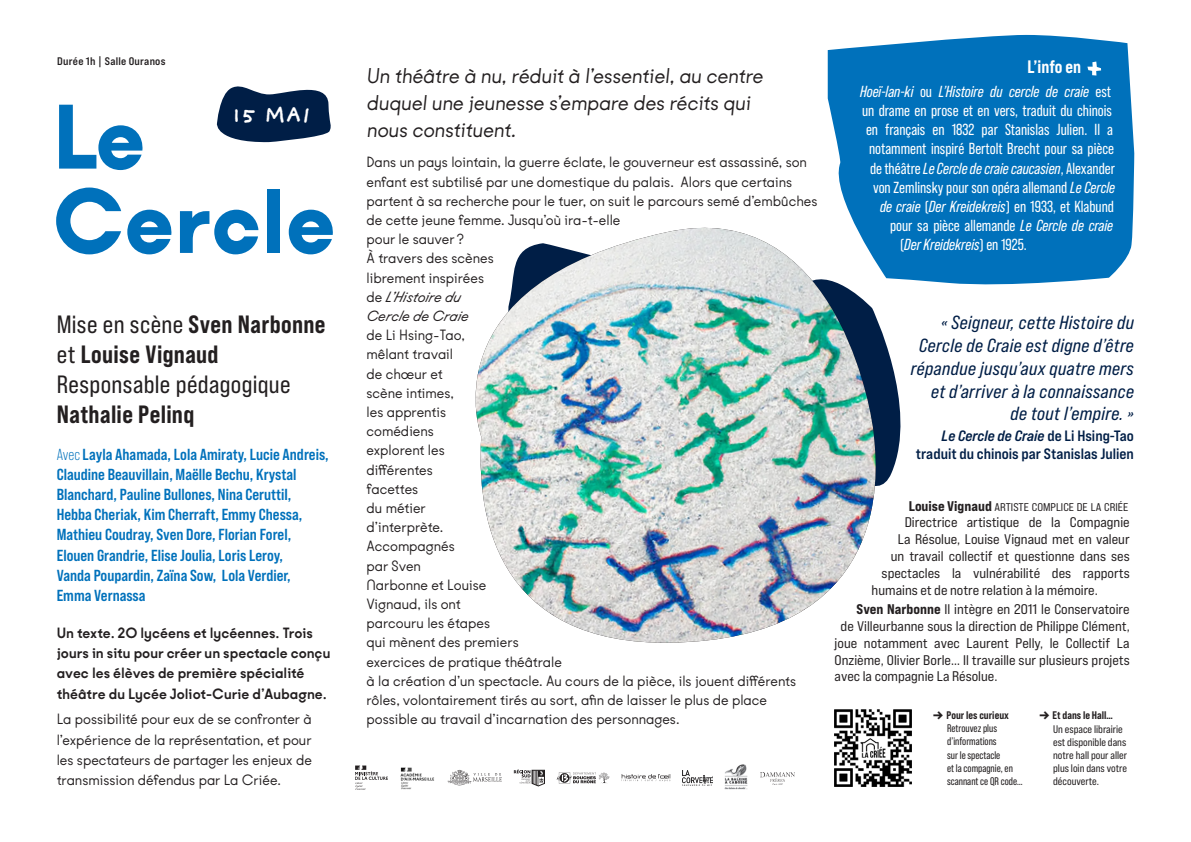
<style>
.page{position:relative;width:1191px;height:842px;background:#fff}
.page>*{position:absolute;margin:0;border:0;box-sizing:border-box;transform-origin:0 0}
.TITRE_KOBE{font:900 98.3px/84.3px "Kobe 1.1";letter-spacing:-.005em;color:#0071bb}
.TEXTE_NORMAL_KOBE{font:25px/30px "Bebas Neue Pro Sm E Eb";letter-spacing:.015em;color:#231f20}
.TEXTE_NORMAL_KOBE-2{font:25px/30px "Bebas Neue Pro Sm E Rg";letter-spacing:.015em;color:#231f20}
.t1{font:23px/27px "Kobe 1.1";color:#231f20}
.DATES_PROVIDENCE{font:700 22.6px "Providence Sans Pro";color:#fff}
.t2{font:19px/22.8px "Bebas Neue Pro Sm E It";letter-spacing:.02em;color:#001e46;text-align:right}
.t3{font:18px "Bebas Neue Pro Sm E Eb";color:#fff}
.t4{font:16px/19.2px "Kobe 1.1";color:#231f20;text-align:justify}
.t5{font:16px/20.2px "Bebas Neue Pro Sm E Bd";color:#0071bb}
.t6{font:16px "Bebas Neue Pro";color:#fff}
.t7{font:italic 16px "Bebas Neue Pro";color:#fff}
.t8{font:700 16px/20.2px "Kobe 1.1";color:#231f20}
.t9{font:15px/18px "Bebas Neue Pro Exp Bd";color:#001e46;text-align:right}
.t10{font:14px "Bebas Neue Pro Exp Rg";color:#231f20}
.t11{font:11.2px "Bebas Neue Pro Exp Rg";color:#231f20}
.t12{font:11px/13.2px "Bebas Neue Pro Sm E Rg";color:#231f20}
.t13{font:11px/13.2px "Bebas Neue Pro";color:#231f20}
.t14{font:11px "Bebas Neue Pro Sm E Eb";color:#231f20}
.TEXTE_NORMAL_KOBE-3{font:11px "Bebas Neue Pro Exp Bd";letter-spacing:.025em;color:#231f20}
.s1{font-style:normal}
.s2{font-style:italic}
.s3{font-family:"Bebas Neue Pro Sm E Rg"}
.s4{font-family:"Bebas Neue Pro Sm E Eb"}
.s5{font-family:"Bebas Neue Pro"}
.s6{font-family:"Kobe 1.1";font-weight:900;font-size:15px}
.s7{font-family:"Bebas Neue Pro Exp Bd It"}
.s8{font-family:"Bebas Neue Pro Exp Eb";font-size:14px}
.s9{font-family:"Bebas Neue Pro Exp Eb"}
</style>
<div class="page">
<img style="left:834px;top:709px;width:77px;height:77px">
<svg style="left:216px;top:86px;width:115px;height:57px"></svg>
<div style="left:827px;top:35px;width:307px;height:250px;background:#0071bb"></div>
<svg style="left:1087px;top:62px;width:14px;height:14px"></svg>
<svg style="left:701px;top:196px;width:200px;height:264px"></svg>
<img style="left:475px;top:228px;width:421px;height:415px">
<svg style="left:557px;top:772px;width:53px;height:11px"></svg>
<svg style="left:514px;top:769px;width:31px;height:17px"></svg>
<svg style="left:355px;top:765px;width:33px;height:25px"></svg>
<svg style="left:447px;top:770px;width:55px;height:16px"></svg>
<img style="left:724px;top:765px;width:24px;height:25px">
<img style="left:682px;top:770px;width:30px;height:15px">
<svg style="left:621px;top:774px;width:49px;height:7px"></svg>
<img style="left:400px;top:767px;width:34px;height:23px">
<img style="left:760px;top:772px;width:34px;height:12px">
<p class="TEXTE_NORMAL_KOBE-3" style="left:57px;top:54px;width:110px">Durée 1h | Salle Ouranos</p>
<p class="TITRE_KOBE" style="left:52px;top:103px;width:285px">Le<br>Cercle</p>
<p class="t3" style="left:1027px;top:55px;width:55px">L’info en</p>
<p class="t7" style="left:860px;top:82px;width:252px">Hoeï-lan-ki <span class="s1">ou</span> L’Histoire du cercle de craie <span class="s1">est</span></p>
<p class="t6" style="left:862px;top:102px;width:251px">un drame en prose et en vers, traduit du chinois</p>
<p class="t6" style="left:866px;top:121px;width:248px">en français en 1832 par Stanislas Julien. Il a</p>
<p class="t6" style="left:869px;top:140px;width:246px">notamment inspiré Bertolt Brecht pour sa pièce</p>
<p class="t7" style="left:870px;top:159px;width:247px"><span class="s1">de théâtre</span> Le Cercle de craie caucasien<span class="s1">, Alexander</span></p>
<p class="t6" style="left:873px;top:178px;width:243px">von Zemlinsky pour son opéra allemand <span class="s2">Le Cercle</span></p>
<p class="t7" style="left:880px;top:198px;width:236px">de craie <span class="s1">(</span>Der Kreidekreis<span class="s1">) en 1933, et Klabund</span></p>
<p class="t6" style="left:890px;top:217px;width:225px">pour sa pièce allemande <span class="s2">Le Cercle de craie</span></p>
<p class="t7" style="left:900px;top:236px;width:128px"><span class="s1">(</span>Der Kreidekreis<span class="s1">) en 1925.</span></p>
<p class="t1" style="left:366px;top:63px;width:401px">Un théâtre à nu, réduit à l’essentiel, au centre duquel une jeunesse s’empare des récits qui nous constituent.</p>
<p class="DATES_PROVIDENCE" style="left:232px;top:101px;width:81px">15 MAI</p>
<p class="t4" style="left:366px;top:153px;width:452px;text-align:left">Dans un pays lointain, la guerre éclate, le gouverneur est assassiné, son enfant est subtilisé par une domestique du palais. Alors que certains partent à sa recherche pour le tuer, on suit le parcours semé d’embûches de cette jeune femme. Jusqu’où ira-t-elle<br>pour le sauver?<br>À travers des scènes<br>librement inspirées<br>de <span class="s2">L’Histoire du<br>Cercle de Craie<br></span>de Li Hsing-Tao,<br>mêlant travail<br>de chœur et<br>scène intimes,<br>les apprentis<br>comédiens<br>explorent les<br>différentes<br>facettes<br>du métier<br>d’interprète.<br>Accompagnés<br>par Sven<br>Narbonne et Louise<br>Vignaud, ils ont<br>parcouru les étapes<br>qui mènent des premiers<br>exercices de pratique théâtrale<br>à la création d’un spectacle. Au cours de la pièce, ils jouent différents rôles, volontairement tirés au sort, afin de laisser le plus de place possible au travail d’incarnation des personnages.</p>
<p class="TEXTE_NORMAL_KOBE" style="left:57px;top:308px;width:270px"><span class="s3">Mise en scène</span> Sven Narbonne <span class="s3">et</span> Louise Vignaud</p>
<p class="TEXTE_NORMAL_KOBE-2" style="left:57px;top:368px;width:235px">Responsable pédagogique<br><span class="s4">Nathalie Pelinq</span></p>
<p class="t5" style="left:57px;top:444px;width:273px"><span class="s5">Avec</span> Layla Ahamada, Lola Amiraty, Lucie Andreis, Claudine Beauvillain, Maëlle Bechu, Krystal Blanchard, Pauline Bullones, Nina CeruttiI, Hebba Cheriak, Kim Cherraft, Emmy Chessa, Mathieu Coudray, Sven Dore, Florian Forel, Elouen Grandrie, Elise Joulia, Loris Leroy,<br>Vanda Poupardin, Zaïna Sow, Lola Verdier, Emma Vernassa</p>
<p class="t8" style="left:57px;top:624px;width:275px">Un texte. 20 lycéens et lycéennes. Trois jours in situ pour créer un spectacle conçu avec les élèves de première spécialité théâtre du Lycée Joliot-Curie d’Aubagne.</p>
<p class="t4" style="left:57px;top:710px;width:257px;line-height:20.2px">La possibilité pour eux de se confronter à l’expérience de la représentation, et pour les spectateurs de partager les enjeux de transmission défendus par La Criée.</p>
<p class="t14" style="left:933px;top:709px;width:77px"><span class="s6">→</span> Pour les curieux</p>
<p class="t2" style="left:911px;top:311px;width:224px">« Seigneur, cette Histoire du<br>Cercle de Craie est digne d’être répandue jusqu’aux quatre mers et d’arriver à la connaissance de tout l’empire. »</p>
<p class="t9" style="left:916px;top:427px;width:219px"><span class="s7">Le Cercle de Craie</span> de Li Hsing-Tao traduit du chinois par Stanislas Julien</p>
<p class="t11" style="left:908px;top:500px;width:221px"><span class="s8">Louise Vignaud</span> ARTISTE COMPLICE DE LA CRIÉE</p>
<p class="t10" style="left:904px;top:514px;width:226px">Directrice artistique de la Compagnie</p>
<p class="t10" style="left:897px;top:531px;width:234px">La Résolue, Louise Vignaud met en valeur</p>
<p class="t10" style="left:890px;top:547px;width:241px">un travail collectif et questionne dans ses</p>
<p class="t10" style="left:881px;top:564px;width:250px">spectacles la vulnérabilité des rapports</p>
<p class="t10" style="left:871px;top:581px;width:228px">humains et de notre relation à la mémoire.</p>
<p class="t10" style="left:856px;top:601px;width:275px"><span class="s9">Sven Narbonne</span> Il intègre en 2011 le Conservatoire</p>
<p class="t10" style="left:840px;top:618px;width:291px">de Villeurbanne sous la direction de Philippe Clément,</p>
<p class="t10" style="left:834px;top:634px;width:296px">joue notamment avec Laurent Pelly, le Collectif La</p>
<p class="t10" style="left:834px;top:651px;width:297px">Onzième, Olivier Borle… Il travaille sur plusieurs projets</p>
<p class="t10" style="left:834px;top:668px;width:164px">avec la compagnie La Résolue.</p>
<p class="t14" style="left:1039px;top:709px;width:75px"><span class="s6">→</span> Et dans le Hall…</p>
<p class="t12" style="left:1053px;top:722px;width:75px">Un espace librairie est disponible dans notre hall pour aller plus loin dans votre découverte.</p>
<p class="t13" style="left:947px;top:722px;width:52px">Retrouvez plus</p>
<p class="t13" style="left:947px;top:735px;width:51px">d’informations</p>
<p class="t13" style="left:947px;top:748px;width:77px">sur le spectacle<br>et la compagnie, en scannant ce QR code…</p>
</div>
